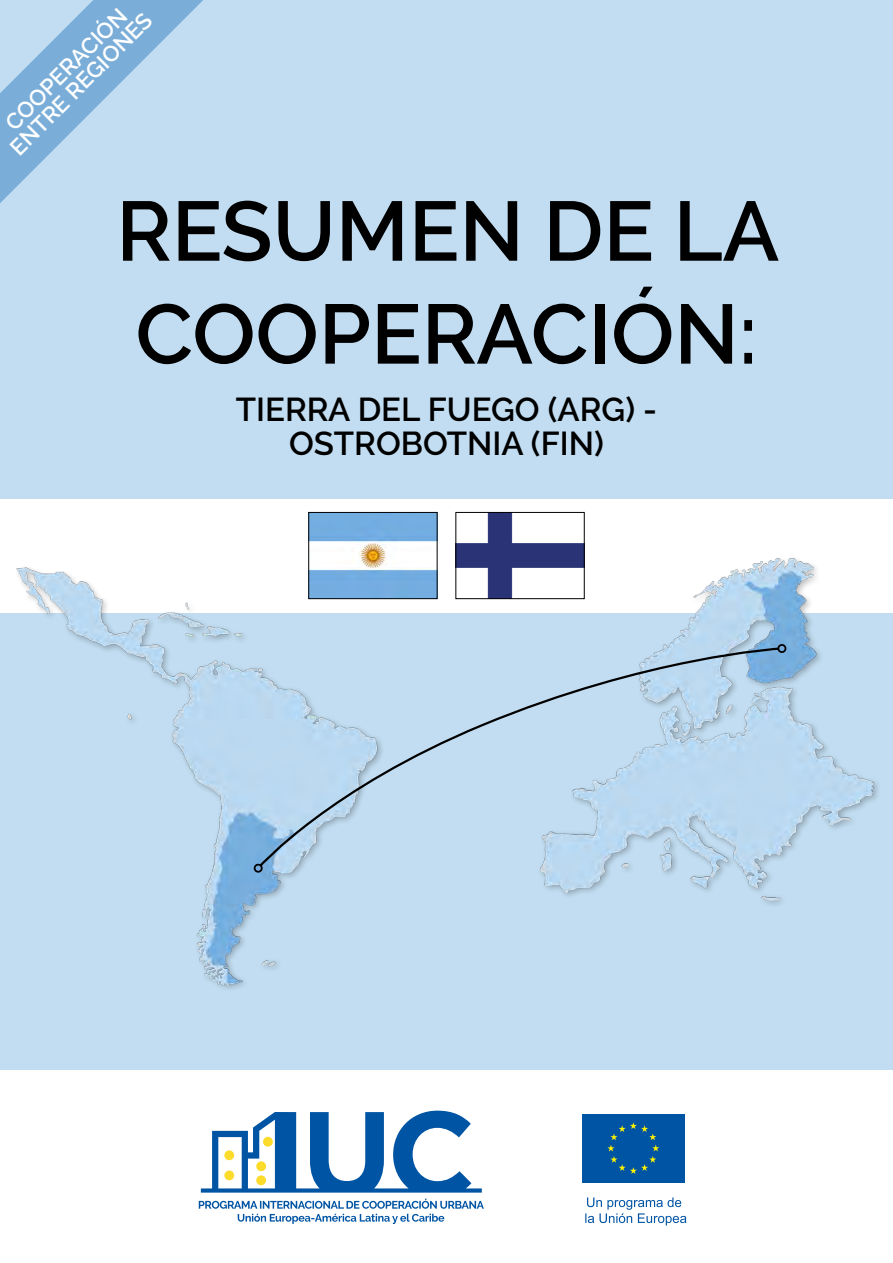
<style>
.page{position:relative;width:893px;height:1263px;background:#fff}
.page>*{position:absolute;margin:0;border:0;box-sizing:border-box;transform-origin:0 0}
.t1{font:600 84px/102.9px "Raleway";color:#000}
.t2{font:600 33px/34.5px "Raleway";color:#000;text-align:center}
.t3{font:600 22.5px/21px "Raleway";color:#fff;text-align:center}
</style>
<div class="page">
<div style="left:580px;top:1112px;width:107px;height:72px;background:linear-gradient(to right,#0054a4,#0054a4)"></div>
<div style="left:582px;top:1114px;width:103px;height:68px;background:#0054a4"></div>
<svg style="left:607px;top:1122px;width:52px;height:52px"></svg>
<svg style="left:585px;top:1197px;width:101px;height:28px"></svg>
<svg style="left:201px;top:1110px;width:281px;height:82px"></svg>
<svg style="left:199px;top:1198px;width:285px;height:26px"></svg>
<div style="left:0;top:0;width:893px;height:1069px;background:#c2ddf1"></div>
<div style="left:0;top:499px;width:893px;height:113px;background:#fff"></div>
<svg style="left:0;top:0;width:203px;height:203px"></svg>
<img style="left:487px;top:514px;width:26px;height:21px">
<div style="left:456px;top:512px;width:128px;height:87px;border:1px solid #000"></div>
<div style="left:309px;top:512px;width:128px;height:87px;border:1px solid #000"></div>
<img style="left:1px;top:535px;width:891px;height:454px">
<svg style="left:258px;top:646px;width:523px;height:222px"></svg>
<svg style="left:253px;top:863px;width:9px;height:11px"></svg>
<svg style="left:777px;top:643px;width:9px;height:11px"></svg>
<p class="t3" style="left:-8px;top:129px;width:192px;rotate:-45deg">COOPERACIÓN<br>ENTRE REGIONES</p>
<h1 class="t1" style="left:116px;top:180px;width:664px">RESUMEN DE LA<br>COOPERACIÓN:</h1>
<p class="t2" style="left:236px;top:392px;width:423px">TIERRA DEL FUEGO (ARG) -<br>OSTROBOTNIA (FIN)</p>
</div>
